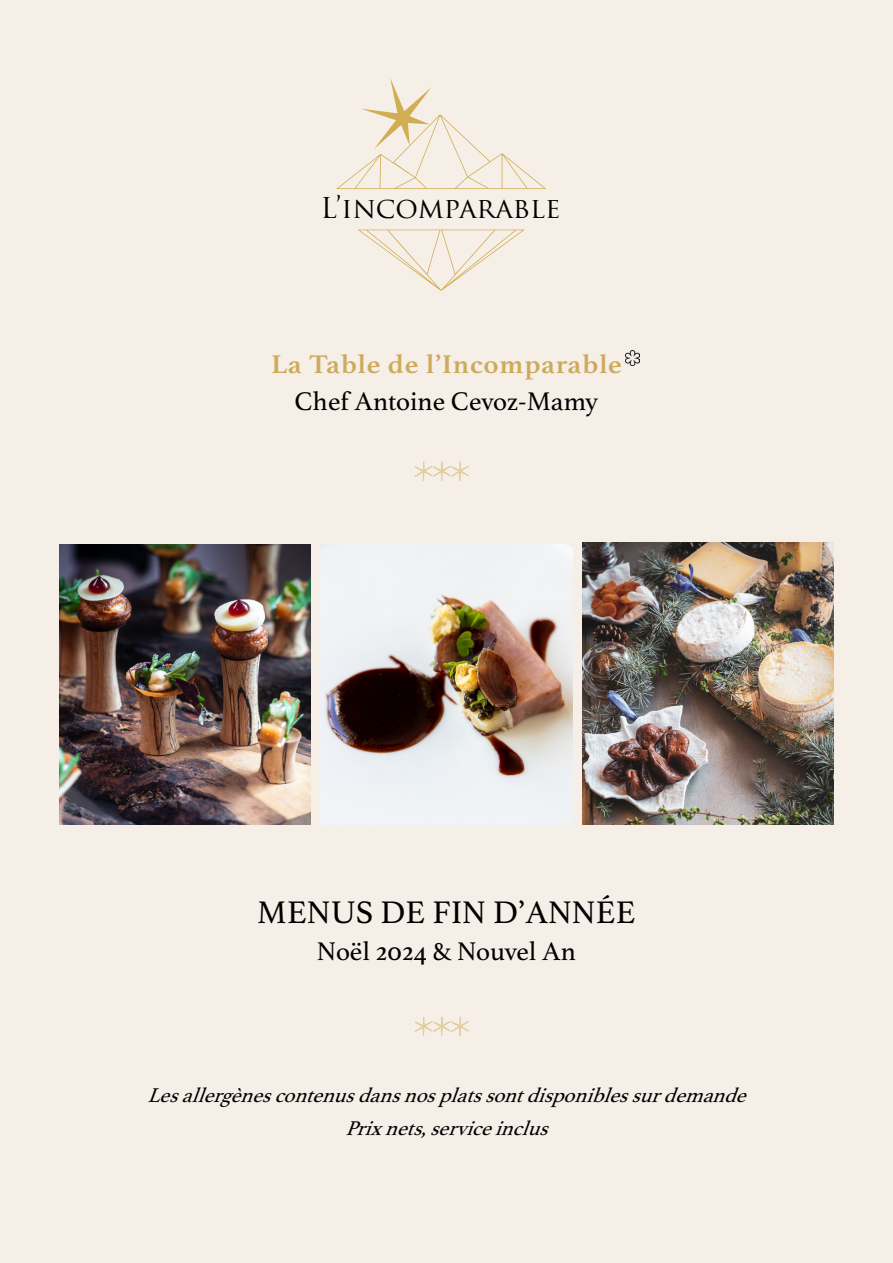
<style>
.page{position:relative;width:893px;height:1263px;background:#f5efe8}
.page>*{position:absolute;margin:0;border:0;box-sizing:border-box;transform-origin:0 0}
.t1{font:33px "Athelas";color:#000}
.t2{font:28.05px "Trajan Pro";color:#000}
.t3{font:27px "Athelas";color:#000}
.t4{font:700 27px "Athelas";letter-spacing:.025em;color:#cdab5c;scale:1.05 1}
.t5{font:italic 21px/33px "Athelas";color:#000;text-align:center}
</style>
<div class="page">
<svg style="left:336px;top:78px;width:211px;height:111px"></svg>
<svg style="left:358px;top:230px;width:166px;height:61px"></svg>
<img style="left:626px;top:350px;width:13px;height:15px">
<svg style="left:414px;top:1016px;width:55px;height:21px"></svg>
<svg style="left:415px;top:461px;width:54px;height:20px"></svg>
<img style="left:321px;top:544px;width:251px;height:281px">
<img style="left:59px;top:544px;width:252px;height:281px">
<img style="left:582px;top:543px;width:251px;height:282px">
<h2 class="t2" style="left:320px;top:190px;width:242px">L’incomparable</h2>
<p class="t4" style="left:271px;top:348px;width:336px">La Table de l’Incomparable</p>
<p class="t3" style="left:295px;top:386px;width:305px">Chef Antoine Cevoz-Mamy</p>
<h1 class="t1" style="left:257px;top:894px;width:380px">MENUS DE FIN D’ANNÉE</h1>
<p class="t3" style="left:317px;top:936px;width:261px">Noël 2024 &amp; Nouvel An</p>
<p class="t5" style="left:148px;top:1079px;width:608px">Lesallergènescontenusdansnosplatssontdisponiblessurdemande<br>Prixnets,serviceinclus</p>
</div>
